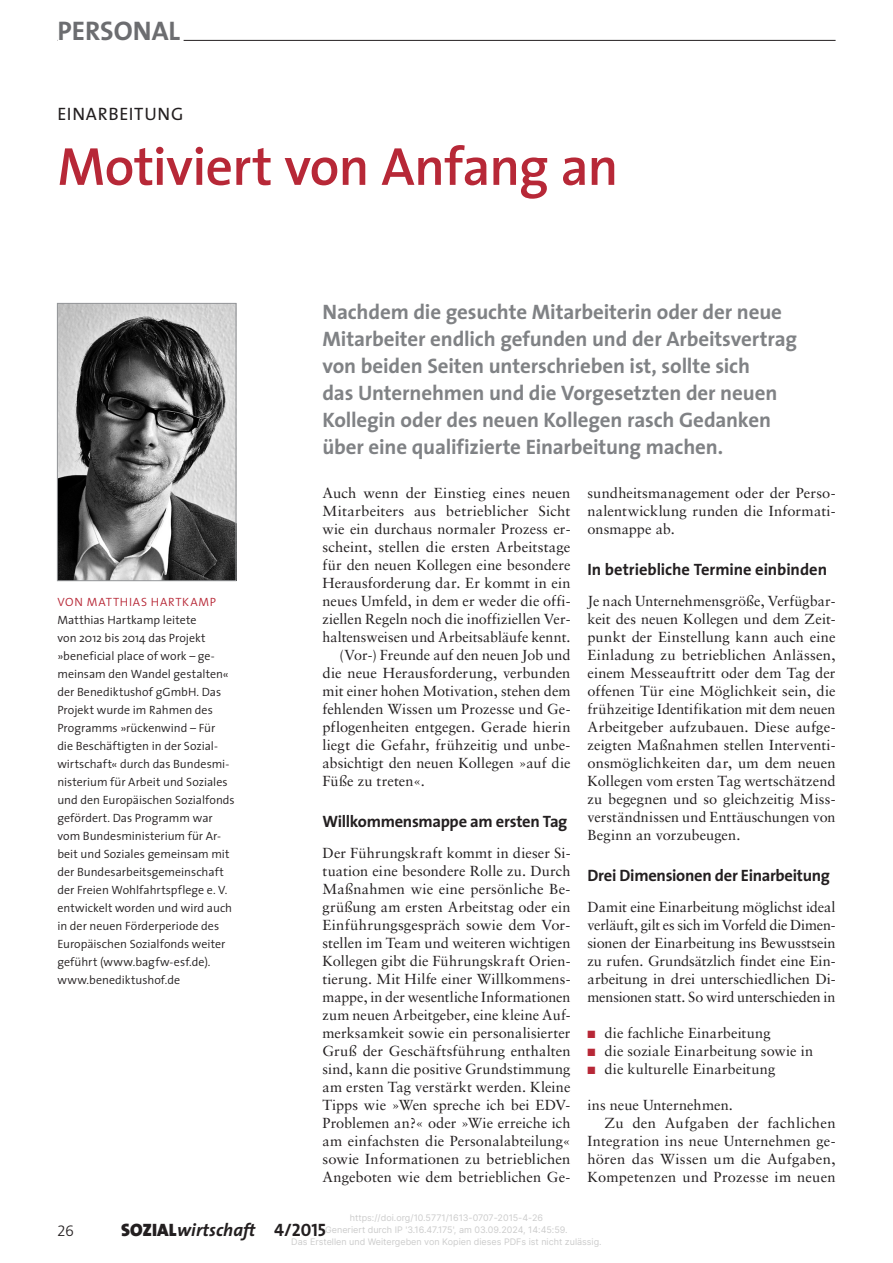
<style>
.page{position:relative;width:893px;height:1263px;background:#fff}
.page>*{position:absolute;margin:0;border:0;box-sizing:border-box;transform-origin:0 0}
.t1{font:600 54px "The Sans";letter-spacing:-.015em;color:#b72837}
.t2{font:27px "The Sans Bold Caps";color:#6c6d70}
.t3{font:700 21px/27px "The Sans";letter-spacing:-.005em;color:#808285}
.t4{font:italic 700 18px "The Sans";color:#231f20}
.t5{font:18px "The Sans";letter-spacing:.04em;color:#231f20}
.t6{font:700 16.5px "The Sans";letter-spacing:-.015em;color:#231f20}
.t7{font:300 15px "Frutiger";color:#231f20}
.t8{font:14.55px/18px "Sabon LT Std";letter-spacing:.005em;color:#231f20;text-align:justify}
.t9{font:300 12px/18px "The Sans";color:#231f20}
.t10{font:300 12px "The Sans";letter-spacing:.06em;color:#b72837}
.t11{font:9px/12px "Inter";color:#ccc;text-align:center}
.s1{color:#b72837}
.s2{font-weight:900;font-style:normal}
.s3{font-family:"The Sans Bold Caps";font-weight:400;font-style:normal}
</style>
<div class="page">
<hr style="left:57px;top:40px;width:779px;height:1px;background:#231f20">
<hr style="left:57px;top:38px;width:127px;height:3px;background:#fff">
<img style="left:59px;top:305px;width:175px;height:274px">
<div style="left:57px;top:303px;width:179px;height:278px;border:1px solid #939598"></div>
<h2 class="t2" style="left:57px;top:8px;width:124px">PERSONAL</h2>
<p class="t5" style="left:57px;top:102px;width:127px">EINARBEITUNG</p>
<h1 class="t1" style="left:57px;top:122px;width:562px">Motiviert von Anfang an</h1>
<p class="t3" style="left:322px;top:299px;width:476px">Nachdem die gesuchte Mitarbeiterin oder der neue Mitarbeiter endlich gefunden und der Arbeitsvertrag von beiden Seiten unterschrieben ist, sollte sich<br>das Unternehmen und die Vorgesetzten der neuen Kollegin oder des neuen Kollegen rasch Gedanken über eine qualifizierte Einarbeitung machen.</p>
<p class="t8" style="left:322px;top:484px;width:250px">Auch wenn der Einstieg eines neuen</p>
<p class="t8" style="left:322px;top:502px;width:250px">Mitarbeiters aus betrieblicher Sicht</p>
<p class="t8" style="left:322px;top:520px;width:250px">wie ein durchaus normaler Prozess er-</p>
<p class="t8" style="left:322px;top:538px;width:250px">scheint, stellen die ersten Arbeitstage</p>
<p class="t8" style="left:322px;top:556px;width:250px">für den neuen Kollegen eine besondere</p>
<p class="t8" style="left:322px;top:574px;width:250px">Herausforderung dar. Er kommt in ein</p>
<p class="t8" style="left:322px;top:592px;width:250px">neues Umfeld, in dem er weder die offi-</p>
<p class="t8" style="left:322px;top:610px;width:250px">ziellen Regeln noch die inoffiziellen Ver-</p>
<p class="t8" style="left:322px;top:628px;width:250px">haltensweisen und Arbeitsabläufe kennt.</p>
<p class="t8" style="left:339px;top:646px;width:233px">(Vor-) Freunde auf den neuen Job und</p>
<p class="t8" style="left:322px;top:664px;width:250px">die neue Herausforderung, verbunden</p>
<p class="t8" style="left:322px;top:682px;width:250px">mit einer hohen Motivation, stehen dem</p>
<p class="t8" style="left:322px;top:700px;width:250px">fehlenden Wissen um Prozesse und Ge-</p>
<p class="t8" style="left:322px;top:718px;width:250px">pflogenheiten entgegen. Gerade hierin</p>
<p class="t8" style="left:322px;top:736px;width:250px">liegt die Gefahr, frühzeitig und unbe-</p>
<p class="t8" style="left:322px;top:754px;width:250px">absichtigt den neuen Kollegen »auf die</p>
<p class="t8" style="left:322px;top:772px;width:104px">Füße zu treten«.</p>
<p class="t6" style="left:322px;top:811px;width:246px">Willkommensmappe am ersten Tag</p>
<p class="t8" style="left:322px;top:844px;width:250px">Der Führungskraft kommt in dieser Si&shy;tuation eine besondere Rolle zu. Durch Maßnahmen wie eine persönliche Be&shy;grüßung am ersten Arbeitstag oder ein Einführungsgespräch sowie dem Vor&shy;stellen im Team und weiteren wichtigen Kollegen gibt die Führungskraft Orien&shy;tierung. Mit Hilfe einer Willkommens&shy;mappe, in der wesentliche Informationen zum neuen Arbeitgeber, eine kleine Auf&shy;merksamkeit sowie ein personalisierter Gruß der Geschäftsführung enthalten sind, kann die positive Grundstimmung am ersten Tag verstärkt werden. Kleine Tipps wie »Wen spreche ich bei EDV-Problemen an?« oder »Wie erreiche ich am einfachsten die Personalabteilung« sowie Informationen zu betrieblichen Angeboten wie dem betrieblichen Ge-</p>
<p class="t8" style="left:587px;top:484px;width:250px">sundheitsmanagement oder der Perso&shy;nalentwicklung runden die Informati&shy;onsmappe ab.</p>
<p class="t6" style="left:587px;top:559px;width:241px">In betriebliche Termine einbinden</p>
<p class="t8" style="left:587px;top:592px;width:250px">Je nach Unternehmensgröße, Verfügbar&shy;keit des neuen Kollegen und dem Zeit&shy;punkt der Einstellung kann auch eine Einladung zu betrieblichen Anlässen, einem Messeauftritt oder dem Tag der offenen Tür eine Möglichkeit sein, die frühzeitige Identifikation mit dem neuen Arbeitgeber aufzubauen. Diese aufge&shy;zeigten Maßnahmen stellen Interventi&shy;onsmöglichkeiten dar, um dem neuen Kollegen vom ersten Tag wertschätzend zu begegnen und so gleichzeitig Miss&shy;verständnissen und Enttäuschungen von Beginn an vorzubeugen.</p>
<p class="t6" style="left:587px;top:865px;width:244px">Drei Dimensionen der Einarbeitung</p>
<p class="t8" style="left:587px;top:898px;width:250px">Damit eine Einarbeitung möglichst ideal verläuft, gilt es sich im Vorfeld die Dimen&shy;sionen der Einarbeitung ins Bewusstsein zu rufen. Grundsätzlich findet eine Ein&shy;arbeitung in drei unterschiedlichen Di&shy;mensionen statt. So wird unterschieden in</p>
<p class="t8" style="left:587px;top:1024px;width:185px"><span class="s1">■</span> die fachliche Einarbeitung</p>
<p class="t8" style="left:587px;top:1042px;width:227px"><span class="s1">■</span> die soziale Einarbeitung sowie in</p>
<p class="t8" style="left:587px;top:1060px;width:189px"><span class="s1">■</span> die kulturelle Einarbeitung</p>
<p class="t8" style="left:587px;top:1096px;width:147px">ins neue Unternehmen.</p>
<p class="t8" style="left:604px;top:1114px;width:233px">Zu den Aufgaben der fachlichen</p>
<p class="t8" style="left:587px;top:1132px;width:250px">Integration ins neue Unternehmen ge-</p>
<p class="t8" style="left:587px;top:1150px;width:250px">hören das Wissen um die Aufgaben,</p>
<p class="t8" style="left:587px;top:1168px;width:250px">Kompetenzen und Prozesse im neuen</p>
<p class="t11" style="left:291px;top:1212px;width:312px">https://doi.org/10.5771/1613-0707-2015-4-26<br>Generiert durch IP '3.16.47.175', am 03.09.2024, 14:45:59.<br>Das Erstellen und Weitergeben von Kopien dieses PDFs ist nicht zulässig.</p>
<p class="t10" style="left:57px;top:592px;width:160px">VON MATTHIAS HARTKAMP</p>
<p class="t9" style="left:57px;top:611px;width:179px">Matthias Hartkamp leitete<br>von 2012 bis 2014 das Projekt »beneficial place of work – ge&shy;meinsam den Wandel gestalten« der Benediktushof gGmbH. Das<br>Projekt wurde im Rahmen des<br>Programms »rückenwind – Für<br>die Beschäftigten in der Sozial&shy;wirtschaft« durch das Bundesmi&shy;nisterium für Arbeit und Soziales und den Europäischen Sozialfonds gefördert. Das Programm war vom Bundesministerium für Ar&shy;beit und Soziales gemeinsam mit der Bundesarbeitsgemeinschaft der Freien Wohlfahrtspflege e. V. entwickelt worden und wird auch in der neuen Förderperiode des<br>Europäischen Sozialfonds weiter geführt (www.bagfw-esf.de). www.benediktushof.de</p>
<p class="t7" style="left:57px;top:1222px;width:18px">26</p>
<p class="t4" style="left:121px;top:1215px;width:206px"><span class="s2">SOZIAL</span>wirtschaft <span class="s3">4/2015</span></p>
</div>
